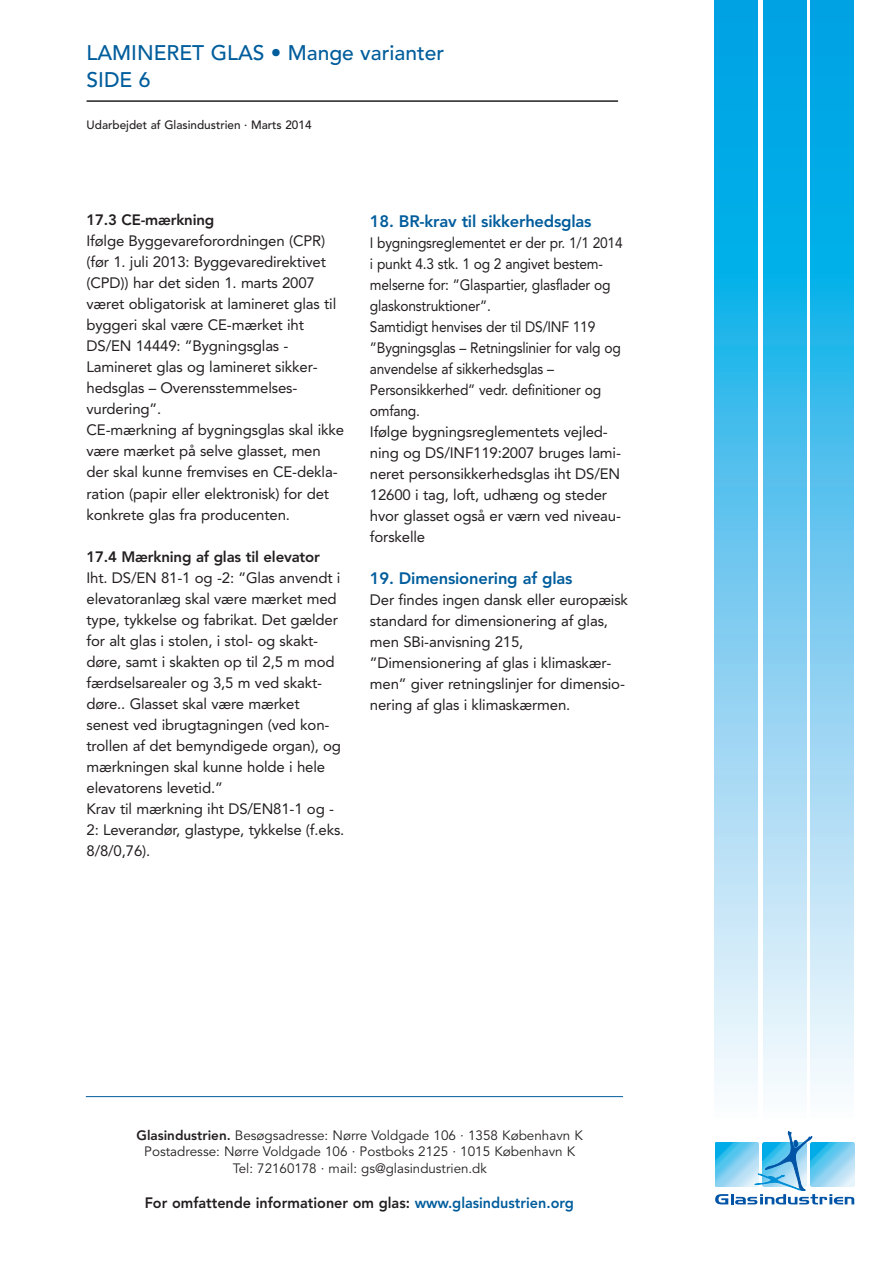
<style>
.page{position:relative;width:893px;height:1263px;background:#fff}
.page>*{position:absolute;margin:0;border:0;box-sizing:border-box;transform-origin:0 0}
.t1{font:500 21px/27px "Avenir";color:#005d9c}
.t2{font:800 16.5px "Avenir";letter-spacing:-.01em;color:#005d9c}
.t3{font:15px/21px "Avenir";letter-spacing:-.01em;color:#231f20}
.t4{font:15px/21px "Avenir";letter-spacing:-.01em;color:#231f20;scale:.92 1}
.t5{font:800 15px "Avenir";color:#231f20;scale:.96 1}
.t6{font:800 15px "Avenir";color:#231f20}
.t7{font:13.5px/17px "Avenir";color:#231f20;text-align:center}
.t8{font:500 12px "Avenir";color:#231f20}
.s1{font-weight:800}
.s2{color:#005d9c}
</style>
<div class="page">
<svg style="left:715px;top:0;width:43px;height:1090px;background:#67c8ef"></svg>
<svg style="left:763px;top:0;width:43px;height:1090px;background:#67c8ef"></svg>
<svg style="left:811px;top:0;width:43px;height:1090px;background:#67c8ef"></svg>
<svg style="left:715px;top:1131px;width:139px;height:73px"></svg>
<hr style="left:87px;top:100px;width:531px;height:2px;background:#231f20">
<hr style="left:86px;top:1096px;width:537px;height:1px;background:#005d9c">
<h1 class="t1" style="left:87px;top:41px;width:359px">LAMINERET GLAS • Mange varianter<br>SIDE 6</h1>
<p class="t8" style="left:87px;top:120px;width:227px">Udarbejdet af Glasindustrien · Marts 2014</p>
<p class="t6" style="left:87px;top:214px;width:129px">17.3 CE-mærkning</p>
<p class="t3" style="left:87px;top:232px;width:259px">Ifølge Byggevareforordningen (CPR) (før 1. juli 2013: Byggevaredirektivet (CPD)) har det siden 1. marts 2007 været obligatorisk at lamineret glas til byggeri skal være CE-mærket iht DS/EN 14449: ”Bygningsglas - Lamineret glas og lamineret sikker&shy;hedsglas – Overensstemmelses - vurdering”.<br>CE-mærkning af bygningsglas skal ikke være mærket på selve glasset, men der skal kunne fremvises en CE-dekla&shy;ration (papir eller elektronisk) for det konkrete glas fra producenten.</p>
<p class="t6" style="left:87px;top:550px;width:235px">17.4 Mærkning af glas til elevator</p>
<p class="t3" style="left:87px;top:568px;width:259px">Iht. DS/EN 81-1 og -2: ”Glas anvendt i elevatoranlæg skal være mærket med type, tykkelse og fabrikat. Det gælder for alt glas i stolen, i stol- og skakt - døre, samt i skakten op til 2,5 m mod færdselsarealer og 3,5 m ved skakt - døre.. Glasset skal være mærket senest ved ibrugtagningen (ved kon&shy;trollen af det bemyndigede organ), og mærkningen skal kunne holde i hele elevatorens levetid.”<br>Krav til mærkning iht DS/EN81-1 og - 2: Leverandør, glastype, tykkelse (f.eks.<br>8/8/0,76).</p>
<p class="t2" style="left:370px;top:214px;width:223px">18. BR-krav til sikkerhedsglas</p>
<p class="t4" style="left:370px;top:233px;width:276px">I bygningsreglementet er der pr. 1/1 2014 i punkt 4.3 stk. 1 og 2 angivet bestem&shy;melserne for: ”Glaspartier, glasflader og glas konstruktioner”.<br>Samtidigt henvises der til DS/INF 119 ”Bygningsglas – Retningslinier for valg og anvendelse af sikkerhedsglas – Personsikkerhed” vedr. definitioner og omfang.<br>Ifølge bygningsreglementets vejled&shy;ning og DS/INF119:2007 bruges lami&shy;neret personsikkerhedsglas iht DS/EN 12600 i tag, loft, udhæng og steder hvor glasset også er værn ved niveau&shy;forskelle</p>
<p class="t2" style="left:370px;top:571px;width:204px">19. Dimensionering af glas</p>
<p class="t3" style="left:370px;top:590px;width:260px">Der findes ingen dansk eller europæisk standard for dimensionering af glas, men SBi-anvisning 215, ”Dimensionering af glas i klimaskær&shy;men” giver retningslinjer for dimensio&shy;nering af glas i klimaskærmen.</p>
<p class="t7" style="left:136px;top:1128px;width:448px"><span class="s1">Glasindustrien.</span> Besøgsadresse: Nørre Voldgade 106 · 1358 København K<br>Postadresse: Nørre Voldgade 106 · Postboks 2125 · 1015 København K<br>Tel: 72160178 · mail: gs@glasindustrien.dk</p>
<p class="t5" style="left:145px;top:1196px;width:449px">For omfattende informationer om glas: <span class="s2">www.glasindustrien.org</span></p>
</div>
